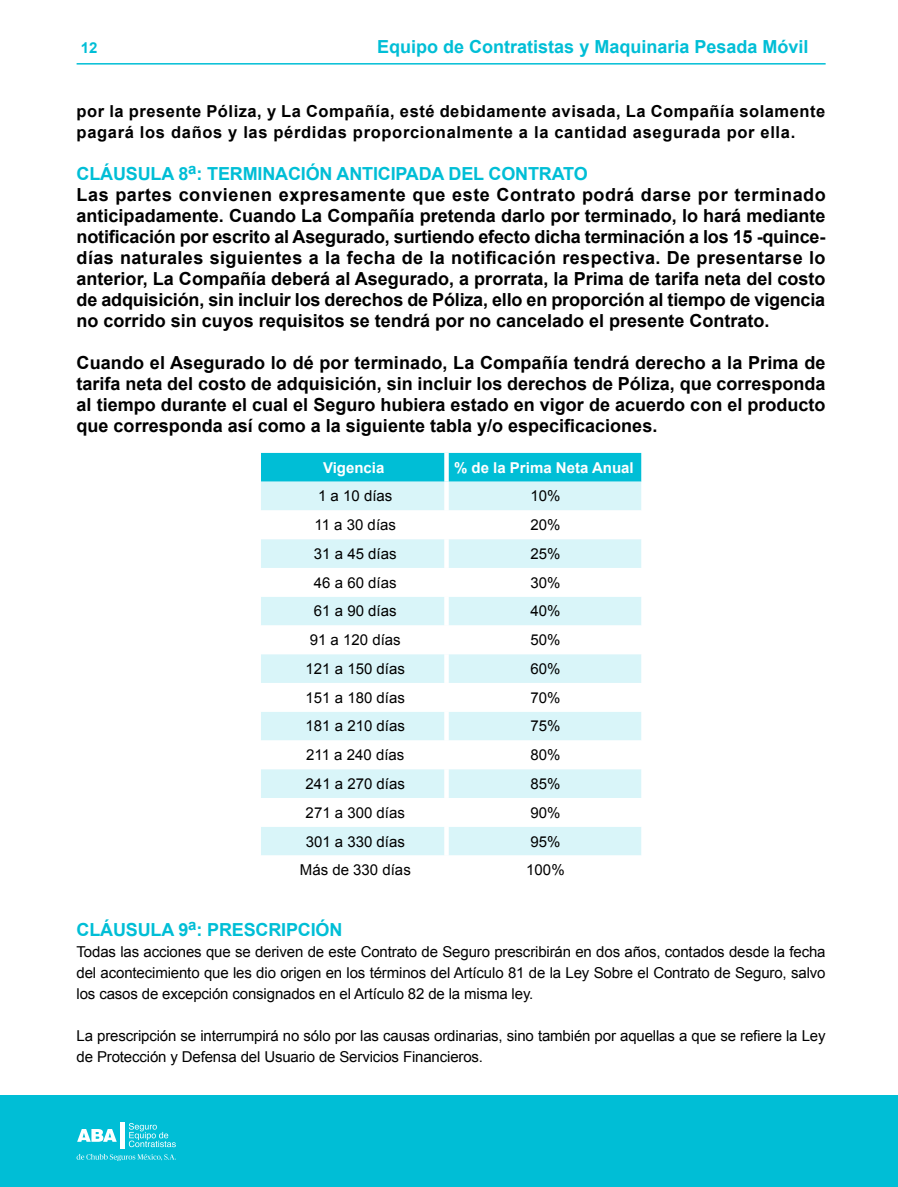
<style>
.page{position:relative;width:898px;height:1187px;background:#fff}
.page>*{position:absolute;margin:0;border:0;box-sizing:border-box;transform-origin:0 0}
.t1{font:700 18px/21px "Arial";color:#000}
.t2{font:700 18px "Arial";color:#00bed6}
.t3{font:700 16.5px/21px "Arial";letter-spacing:.03em;color:#000}
.t4{font:15px/21px "Arial";letter-spacing:-.01em;color:#000;text-align:justify}
.t5{font:700 15px "Arial";color:#fff}
.t6{font:700 15px "Arial";color:#00bed6}
.s1{color:#00bed6}
</style>
<div class="page">
<hr style="left:77px;top:63px;width:748px;height:2px;background:#00bed6">
<div style="left:0;top:1095px;width:897px;height:91px;background:#00bed6"></div>
<svg style="left:129px;top:1123px;width:47px;height:24px"></svg>
<svg style="left:77px;top:1129px;width:40px;height:12px"></svg>
<div style="left:120px;top:1121px;width:5px;height:27px;background:#fff"></div>
<svg style="left:77px;top:1153px;width:99px;height:7px"></svg>
<div style="left:261px;top:453px;width:380px;height:28px;background:#00bed6"></div>
<div style="left:261px;top:481px;width:380px;height:29px;background:#d9f5f9"></div>
<svg style="left:261px;top:539px;width:380px;height:316px;fill:#d9f5f9"></svg>
<hr style="left:444px;top:481px;width:4px;height:29px;background:#fff">
<svg style="left:444px;top:453px;width:4px;height:28px"></svg>
<hr style="left:444px;top:539px;width:4px;height:29px;background:#fff">
<hr style="left:444px;top:568px;width:4px;height:28px;background:#fff">
<hr style="left:444px;top:596px;width:4px;height:29px;background:#fff">
<hr style="left:444px;top:625px;width:4px;height:29px;background:#fff">
<hr style="left:444px;top:654px;width:4px;height:29px;background:#fff">
<hr style="left:444px;top:683px;width:4px;height:28px;background:#fff">
<hr style="left:444px;top:711px;width:4px;height:29px;background:#fff">
<hr style="left:444px;top:740px;width:4px;height:29px;background:#fff">
<hr style="left:444px;top:769px;width:4px;height:29px;background:#fff">
<hr style="left:444px;top:798px;width:4px;height:28px;background:#fff">
<hr style="left:444px;top:826px;width:4px;height:29px;background:#fff">
<p class="t6" style="left:81px;top:38px;width:18px">12</p>
<p class="t2" style="left:377px;top:34px;width:433px">Equipo de Contratistas y Maquinaria Pesada Móvil</p>
<p class="t3" style="left:77px;top:101px;width:750px">por la presente Póliza, y La Compañía, esté debidamente avisada, La Compañía solamente pagará los daños y las pérdidas proporcionalmente a la cantidad asegurada por ella.</p>
<p class="t1" style="left:77px;top:163px;width:750px"><span class="s1">CLÁUSULA 8</span><sup>a</sup><span class="s1">: TERMINACIÓN ANTICIPADA DEL CONTRATO<br></span>Las partes convienen expresamente que este Contrato podrá darse por terminado anticipadamente. Cuando La Compañía pretenda darlo por terminado, lo hará mediante notificación por escrito al Asegurado, surtiendo efecto dicha terminación a los 15 -quince&shy;días naturales siguientes a la fecha de la notificación respectiva. De presentarse lo anterior, La Compañía deberá al Asegurado, a prorrata, la Prima de tarifa neta del costo de adquisición, sin incluir los derechos de Póliza, ello en proporción al tiempo de vigencia no corrido sin cuyos requisitos se tendrá por no cancelado el presente Contrato.</p>
<p class="t1" style="left:77px;top:352px;width:750px;text-align:justify">Cuando el Asegurado lo dé por terminado, La Compañía tendrá derecho a la Prima de tarifa neta del costo de adquisición, sin incluir los derechos de Póliza, que corresponda al tiempo durante el cual el Seguro hubiera estado en vigor de acuerdo con el producto que corresponda así como a la siguiente tabla y/o especificaciones.</p>
<p class="t5" style="left:323px;top:457px;width:63px">Vigencia</p>
<p class="t5" style="left:454px;top:457px;width:181px">% de la Prima Neta Anual</p>
<p class="t4" style="left:318px;top:486px;width:76px">1 a 10 días</p>
<p class="t4" style="left:530px;top:486px;width:32px">10%</p>
<p class="t4" style="left:314px;top:514px;width:83px">11 a 30 días</p>
<p class="t4" style="left:530px;top:514px;width:32px">20%</p>
<p class="t4" style="left:314px;top:543px;width:84px">31 a 45 días</p>
<p class="t4" style="left:530px;top:543px;width:32px">25%</p>
<p class="t4" style="left:314px;top:572px;width:84px">46 a 60 días</p>
<p class="t4" style="left:530px;top:572px;width:32px">30%</p>
<p class="t4" style="left:314px;top:600px;width:84px">61 a 90 días</p>
<p class="t4" style="left:530px;top:600px;width:32px">40%</p>
<p class="t4" style="left:309px;top:629px;width:92px">91 a 120 días</p>
<p class="t4" style="left:530px;top:629px;width:32px">50%</p>
<p class="t4" style="left:305px;top:658px;width:101px">121 a 150 días</p>
<p class="t4" style="left:530px;top:658px;width:32px">60%</p>
<p class="t4" style="left:305px;top:687px;width:101px">151 a 180 días</p>
<p class="t4" style="left:530px;top:687px;width:32px">70%</p>
<p class="t4" style="left:305px;top:715px;width:101px">181 a 210 días</p>
<p class="t4" style="left:530px;top:715px;width:32px">75%</p>
<p class="t4" style="left:306px;top:744px;width:100px">211 a 240 días</p>
<p class="t4" style="left:530px;top:744px;width:32px">80%</p>
<p class="t4" style="left:305px;top:773px;width:101px">241 a 270 días</p>
<p class="t4" style="left:530px;top:773px;width:32px">85%</p>
<p class="t4" style="left:305px;top:802px;width:101px">271 a 300 días</p>
<p class="t4" style="left:530px;top:802px;width:32px">90%</p>
<p class="t4" style="left:305px;top:830px;width:101px">301 a 330 días</p>
<p class="t4" style="left:530px;top:830px;width:32px">95%</p>
<p class="t4" style="left:300px;top:859px;width:112px">Más de 330 días</p>
<p class="t4" style="left:526px;top:859px;width:40px">100%</p>
<p class="t2" style="left:77px;top:917px;width:267px">CLÁUSULA 9<sup>a</sup>: PRESCRIPCIÓN</p>
<p class="t4" style="left:77px;top:941px;width:750px">Todas las acciones que se deriven de este Contrato de Seguro prescribirán en dos años, contados desde la fecha del acontecimiento que les dio origen en los términos del Artículo 81 de la Ley Sobre el Contrato de Seguro, salvo los casos de excepción consignados en el Artículo 82 de la misma ley.</p>
<p class="t4" style="left:77px;top:1025px;width:750px">La prescripción se interrumpirá no sólo por las causas ordinarias, sino también por aquellas a que se refiere la Ley de Protección y Defensa del Usuario de Servicios Financieros.</p>
</div>
